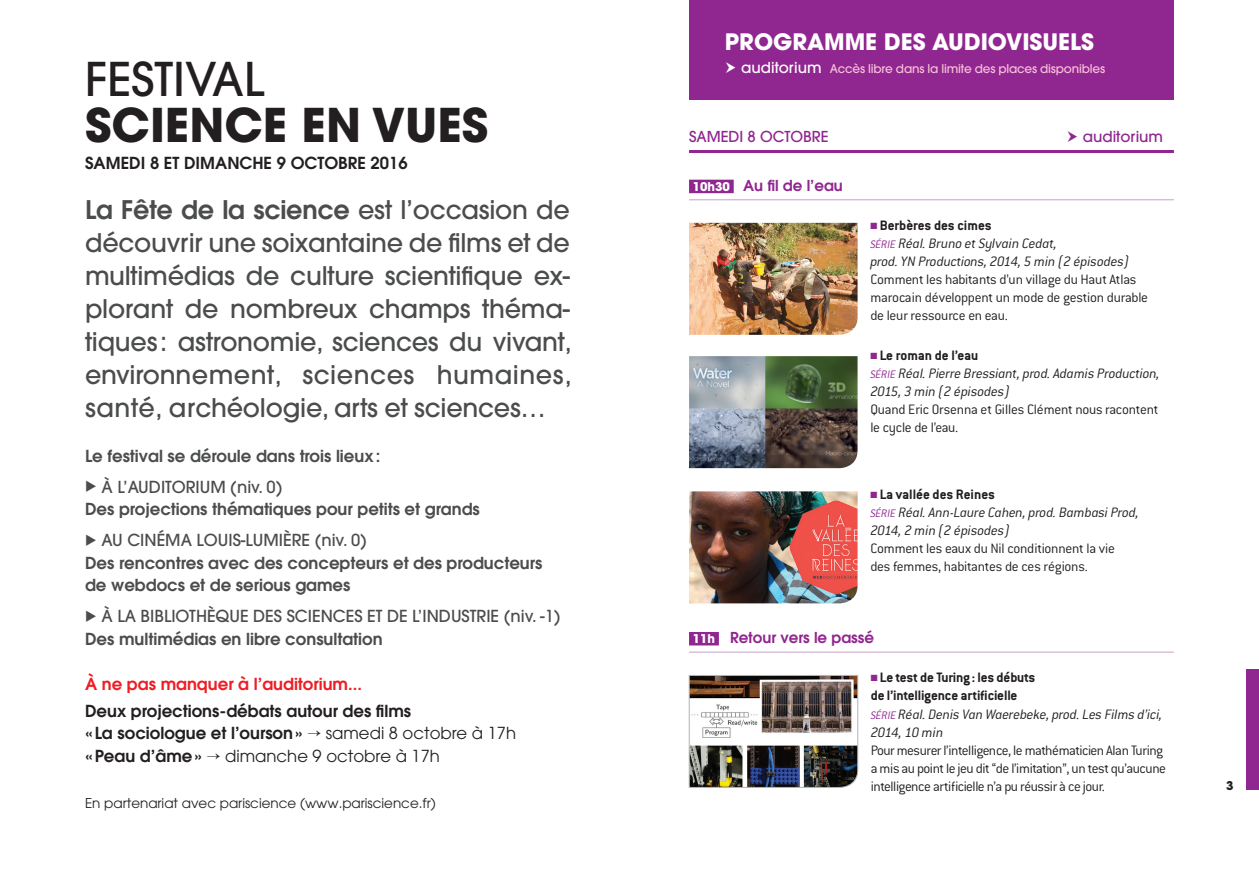
<style>
.page{position:relative;width:1259px;height:893px;background:#fff}
.page>*{position:absolute;margin:0;border:0;box-sizing:border-box;transform-origin:0 0}
.t1{font:700 46.2px "Avant Garde LT";color:#231f20}
.t2{font:500 46.2px "Avant Garde LT";color:#231f20}
.t3{font:500 25.5px/33px "Avant Garde LT";letter-spacing:-.01em;color:#4b4c4d;text-align:justify}
.t4{font:700 22.5px "Avant Garde LT";color:#fff}
.t5{font:600 16.5px/22.5px "Avant Garde LT";color:#4b4c4d}
.t6{font:600 16.5px/22.5px "Avant Garde LT";color:#231f20}
.t7{font:500 16.5px/22.5px "Avant Garde LT";color:#4b4c4d}
.t8{font:600 16.5px "Avant Garde LT";color:#ee1d23}
.t9{font:300 15px/18px "Conduit ITC";letter-spacing:-.02em;color:#231f20}
.t10{font:15px/18px "Conduit ITC Light Italic Alt";letter-spacing:-.01em;color:#231f20}
.t11{font:700 15px/18px "Conduit ITC";letter-spacing:-.01em;color:#231f20}
.t12{font:600 15px "Avant Garde LT";color:#90268f}
.t13{font:500 15px "Avant Garde LT";color:#90268f}
.t14{font:13.5px "Avant Garde LT";color:#231f20}
.t15{font:500 12px "Avant Garde LT";letter-spacing:-.015em;color:#f7c1d9}
.t16{font:700 12px "Avant Garde LT";color:#231f20}
.s1{font-weight:600}
.s2{font-weight:500}
.s3{font-weight:400}
.s4{font-size:15px;color:#fff}
.s5{font-weight:700;font-size:12px;color:#fff}
.s6{color:#90268f}
.s7{font-size:12px;color:#90268f}
</style>
<div class="page">
<div style="left:1246px;top:669px;width:13px;height:121px;background:#90268f"></div>
<div style="left:689px;top:0;width:485px;height:100px;background:#90268f"></div>
<hr style="left:689px;top:150px;width:485px;height:3px;background:#90268f">
<hr style="left:689px;top:199px;width:485px;height:1px;background:#c7a0c9">
<div style="left:689px;top:180px;width:44px;height:13px;background:#90268f"></div>
<hr style="left:689px;top:652px;width:485px;height:1px;background:#c7a0c9">
<div style="left:689px;top:632px;width:30px;height:13px;background:#90268f"></div>
<img style="left:689px;top:223px;width:168px;height:112px">
<img style="left:689px;top:356px;width:168px;height:112px">
<img style="left:689px;top:491px;width:168px;height:112px">
<img style="left:689px;top:675px;width:169px;height:113px">
<h1 class="t2" style="left:85px;top:51px;width:181px">FESTIVAL</h1>
<h1 class="t1" style="left:85px;top:95px;width:405px">SCIENCE EN VUES</h1>
<p class="t6" style="left:85px;top:152px;width:324px">Samedi 8 et dimanche 9 octobre 2016</p>
<p class="t3" style="left:85px;top:193px;width:488px"><span class="s1">La Fête de la science</span> est l’occasion de découvrir une soixantaine de films et de multimédias de culture scientifique ex&shy;plorant de nombreux champs théma&shy;tiques: astronomie, sciences du vivant, environnement, sciences humaines, santé, archéologie, arts et sciences…</p>
<p class="t5" style="left:85px;top:444px;width:297px">Le festival se déroule dans trois lieux:</p>
<p class="t5" style="left:85px;top:475px;width:396px">◆ <span class="s2">À l’Auditorium (niv. 0)<br></span>Des projections thématiques pour petits et grands</p>
<p class="t5" style="left:85px;top:528px;width:459px">◆ <span class="s2">Au cinéma Louis-Lumière (niv. 0)<br></span>Des rencontres avec des concepteurs et des producteurs de webdocs et de serious games</p>
<p class="t7" style="left:85px;top:605px;width:477px">◆ À la Bibliothèque des sciences et de l’industrie (niv. -1)<br><span class="s1">Des multimédias en libre consultation</span></p>
<p class="t8" style="left:85px;top:673px;width:278px">À ne pas manquer à l’auditorium...</p>
<p class="t6" style="left:85px;top:699px;width:432px">Deux projections-débats autour des films<br>« La sociologue et l’ourson» → <span class="s3">samedi 8 octobre à 17h </span>«Peau d’âme» → <span class="s3">dimanche 9 octobre à 17h</span></p>
<p class="t14" style="left:85px;top:795px;width:352px">En partenariat avec pariscience (www.pariscience.fr)</p>
<h3 class="t4" style="left:725px;top:27px;width:295px">PROGRAMME DES AUDIOVISUE</h3>
<h3 class="t4" style="left:1070px;top:27px;width:24px">LS</h3>
<p class="t15" style="left:741px;top:61px;width:366px"><span class="s4">auditorium</span> Accès libre dans la limite des places disponibles</p>
<p class="t13" style="left:689px;top:127px;width:139px">samedi 8 octobre</p>
<p class="t13" style="left:1082px;top:127px;width:82px">auditorium</p>
<p class="t12" style="left:693px;top:176px;width:152px"><span class="s5">10H30</span> Au fil de l’eau</p>
<p class="t11" style="left:870px;top:216px;width:123px"><span class="s6">■</span> Berbères des cimes</p>
<p class="t10" style="left:870px;top:235px;width:260px"><span class="s7">Série</span> Réal. Bruno et Sylvain Cedat,<br>prod. YN Productions, 2014, 5 min (2 épisodes)</p>
<p class="t9" style="left:870px;top:271px;width:279px">Comment les habitants d’un village du Haut Atlas marocain développent un mode de gestion durable de leur ressource en eau.</p>
<p class="t11" style="left:870px;top:346px;width:109px"><span class="s6">■</span> Le roman de l’eau</p>
<p class="t10" style="left:870px;top:365px;width:291px"><span class="s7">Série</span> Réal. Pierre Bressiant, prod. Adamis Production,<br>2015, 3 min (2 épisodes)</p>
<p class="t9" style="left:870px;top:401px;width:289px">Quand Eric Orsenna et Gilles Clément nous racontent le cycle de l’eau.</p>
<p class="t11" style="left:870px;top:485px;width:126px"><span class="s6">■</span> La vallée des Reines</p>
<p class="t10" style="left:870px;top:504px;width:270px"><span class="s7">Série</span> Réal. Ann-Laure Cahen, prod. Bambasi Prod,<br>2014, 2 min (2 épisodes)</p>
<p class="t9" style="left:870px;top:540px;width:246px">Comment les eaux du Nil conditionnent la vie des femmes, habitantes de ces régions.</p>
<p class="t12" style="left:693px;top:628px;width:183px"><span class="s5">11H</span> Retour vers le passé</p>
<p class="t11" style="left:870px;top:668px;width:166px"><span class="s6">■</span> Le test de Turing: les débuts de l’intelligence artificielle</p>
<p class="t10" style="left:870px;top:705px;width:293px"><span class="s7">Série</span> Réal. Denis Van Waerebeke, prod. Les Films d’ici,<br>2014, 10 min</p>
<p class="t9" style="left:870px;top:741px;width:297px">Pour mesurer l’intelligence, le mathématicien Alan Turing a mis au point le jeu dit “de l’imitation”, un test qu’aucune intelligence artificielle n’a pu réussir à ce jour.</p>
<p class="t16" style="left:1226px;top:778px;width:9px">3</p>
</div>
